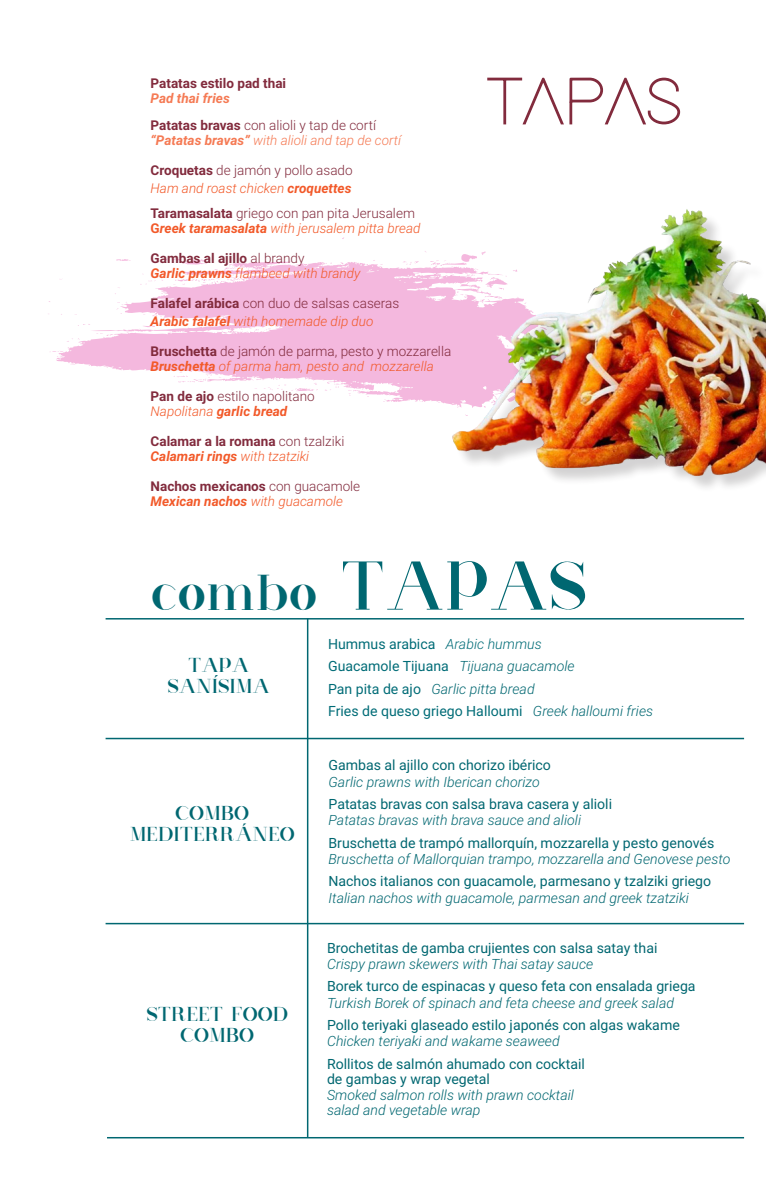
<style>
.page{position:relative;width:766px;height:1191px;background:#fff}
.page>*{position:absolute;margin:0;border:0;box-sizing:border-box;transform-origin:0 0}
.t1{font:45px "Red Velvet";color:#006771}
.t2{font:18px "Red Velvet";color:#006771}
.t3{font:italic 300 14.1px "Roboto";color:#006771}
.t4{font:14.1px "Roboto";color:#006771}
.t5{font:14.1px "Roboto";color:#006c77}
.t6{font:300 13.5px "Roboto";color:#822b3d}
.t7{font:italic 300 13.5px "Roboto";color:#f25929}
.t8{font:700 13.5px "Roboto";color:#822b3d}
.t9{font:italic 700 13.5px "Roboto";color:#f25929}
.t10{font:italic 300 13.5px "Roboto";color:#f57a54}
.t11{font:italic 700 13.5px "Roboto";color:#f57a54}
.s1{font-weight:700}
.s2{font-weight:700;font-style:normal}
.s3{font-weight:300}
.s4{font-size:61.5px}
.s5{font-weight:300;font-style:italic}
.s6{font-weight:300;font-style:italic;color:#006771}
.s7{font-weight:400;font-style:normal;color:#006c77}
</style>
<div class="page">
<svg style="left:56px;top:262px;width:393px;height:142px;fill:#f4b8de"></svg>
<svg style="left:50px;top:338px;width:30px;height:19px"></svg>
<svg style="left:78px;top:323px;width:13px;height:3px"></svg>
<svg style="left:116px;top:259px;width:14px;height:2px"></svg>
<svg style="left:115px;top:287px;width:5px;height:8px"></svg>
<svg style="left:116px;top:302px;width:11px;height:12px"></svg>
<svg style="left:173px;top:372px;width:39px;height:11px"></svg>
<svg style="left:241px;top:328px;width:18px;height:4px"></svg>
<svg style="left:252px;top:378px;width:66px;height:13px"></svg>
<svg style="left:325px;top:262px;width:7px;height:2px"></svg>
<svg style="left:324px;top:383px;width:16px;height:8px"></svg>
<svg style="left:348px;top:390px;width:8px;height:6px"></svg>
<svg style="left:373px;top:260px;width:10px;height:5px"></svg>
<svg style="left:140px;top:258px;width:153px;height:27px"></svg>
<svg style="left:402px;top:251px;width:47px;height:53px"></svg>
<svg style="left:487px;top:77px;width:193px;height:48px"></svg>
<hr style="left:105px;top:923px;width:638px;height:1px;background:#006771">
<hr style="left:105px;top:738px;width:638px;height:1px;background:#006771">
<hr style="left:107px;top:1137px;width:636px;height:1px;background:#006771">
<hr style="left:105px;top:618px;width:638px;height:1px;background:#006771">
<hr style="left:307px;top:618px;width:1px;height:519px;background:#006771">
<img style="left:449px;top:209px;width:316px;height:274px">
<p class="t8" style="left:150px;top:73px;width:137px">Patatas estilo pad thai</p>
<p class="t11" style="left:150px;top:88px;width:81px">Pad thai fries</p>
<p class="t6" style="left:150px;top:115px;width:227px"><span class="s1">Patatas bravas</span> con alioli y tap de cortí</p>
<p class="t10" style="left:150px;top:130px;width:252px"><span class="s1">“Patatas bravas”</span> with alioli and tap de cortí</p>
<p class="t6" style="left:150px;top:160px;width:203px"><span class="s1">Croquetas</span> de jamón y pollo asado</p>
<p class="t7" style="left:150px;top:178px;width:202px">Ham and roast chicken <span class="s1">croquettes</span></p>
<p class="t6" style="left:150px;top:204px;width:266px"><span class="s1">Taramasalata</span> griego con pan pita Jerusalem</p>
<p class="t7" style="left:150px;top:219px;width:271px"><span class="s2">G</span><span class="s1">reek taramasalata</span> with jerusalem pitta bread</p>
<p class="t8" style="left:150px;top:249px;width:155px">Gambas al ajillo <span class="s3">al brandy</span></p>
<p class="t7" style="left:150px;top:264px;width:211px"><span class="s1">Garlic prawns</span> flambeed with brandy</p>
<p class="t6" style="left:150px;top:294px;width:250px"><span class="s1">Falafel arábica</span> con duo de salsas caseras</p>
<p class="t7" style="left:150px;top:312px;width:224px"><span class="s1">Arabic falafel</span> with homemade dip duo</p>
<p class="t6" style="left:150px;top:342px;width:302px"><span class="s1">Bruschetta</span> de jamón de parma, pesto y mozzarella</p>
<p class="t7" style="left:150px;top:357px;width:284px"><span class="s1">Bruschetta</span> of parma ham, pesto and mozzarella</p>
<p class="t6" style="left:150px;top:387px;width:166px"><span class="s1">Pan de ajo</span> estilo napolitano</p>
<p class="t9" style="left:150px;top:402px;width:138px"><span class="s3">Napolitana</span> garlic bread</p>
<p class="t8" style="left:150px;top:432px;width:195px">Calamar a la romana <span class="s3">con tzalziki</span></p>
<p class="t9" style="left:150px;top:447px;width:160px">Calamari rings <span class="s3">with tzatziki</span></p>
<p class="t8" style="left:150px;top:477px;width:211px">Nachos mexicanos <span class="s3">con guacamole</span></p>
<p class="t9" style="left:150px;top:492px;width:194px">Mexican nachos <span class="s3">with guacamole</span></p>
<p class="t1" style="left:151px;top:564px;width:438px">combo <span class="s4">TAPAS</span></p>
<p class="t2" style="left:188px;top:653px;width:62px">TAPA</p>
<p class="t2" style="left:167px;top:674px;width:104px">SANÍSIMA</p>
<p class="t2" style="left:175px;top:802px;width:75px">COMBO</p>
<p class="t2" style="left:130px;top:823px;width:166px">MEDITERRÁNEO</p>
<p class="t2" style="left:146px;top:1002px;width:143px">STREET FOOD</p>
<p class="t2" style="left:180px;top:1023px;width:75px">COMBO</p>
<p class="t5" style="left:328px;top:634px;width:215px">Hummus arabica <span class="s5">Arabic hummus</span></p>
<p class="t5" style="left:328px;top:656px;width:248px">Guacamole Tijuana <span class="s6">Tijuana guacamole</span></p>
<p class="t3" style="left:328px;top:679px;width:208px"><span class="s7">Pan pita de ajo</span> Garlic pitta bread</p>
<p class="t5" style="left:328px;top:701px;width:326px">Fries de queso griego Halloumi <span class="s6">Greek halloumi fries</span></p>
<p class="t4" style="left:328px;top:755px;width:224px">Gambas al ajillo con chorizo ibérico</p>
<p class="t3" style="left:328px;top:771px;width:213px">Garlic prawns with Iberican chorizo</p>
<p class="t4" style="left:328px;top:794px;width:285px">Patatas bravas con salsa brava casera y alioli</p>
<p class="t3" style="left:328px;top:810px;width:254px">Patatas bravas with brava sauce and alioli</p>
<p class="t4" style="left:328px;top:833px;width:387px">Bruschetta de trampó mallorquín, mozzarella y pesto genovés</p>
<p class="t3" style="left:328px;top:849px;width:403px">Bruschetta of Mallorquian trampo, mozzarella and Genovese pesto</p>
<p class="t4" style="left:328px;top:871px;width:384px">Nachos italianos con guacamole, parmesano y tzalziki griego</p>
<p class="t3" style="left:328px;top:887px;width:362px">Italian nachos with guacamole, parmesan and greek tzatziki</p>
<p class="t4" style="left:327px;top:937px;width:332px">Brochetitas de gamba crujientes con salsa satay thai</p>
<p class="t3" style="left:327px;top:954px;width:268px">Crispy prawn skewers with Thai satay sauce</p>
<p class="t4" style="left:327px;top:976px;width:370px">Borek turco de espinacas y queso feta con ensalada griega</p>
<p class="t3" style="left:327px;top:992px;width:348px">Turkish Borek of spinach and feta cheese and greek salad</p>
<p class="t4" style="left:327px;top:1015px;width:354px">Pollo teriyaki glaseado estilo japonés con algas wakame</p>
<p class="t3" style="left:327px;top:1031px;width:234px">Chicken teriyaki and wakame seaweed</p>
<p class="t4" style="left:327px;top:1054px;width:259px">Rollitos de salmón ahumado con cocktail</p>
<p class="t4" style="left:327px;top:1069px;width:164px">de gambas y wrap vegetal</p>
<p class="t3" style="left:327px;top:1085px;width:248px">Smoked salmon rolls with prawn cocktail</p>
<p class="t3" style="left:327px;top:1100px;width:155px">salad and vegetable wrap</p>
</div>
